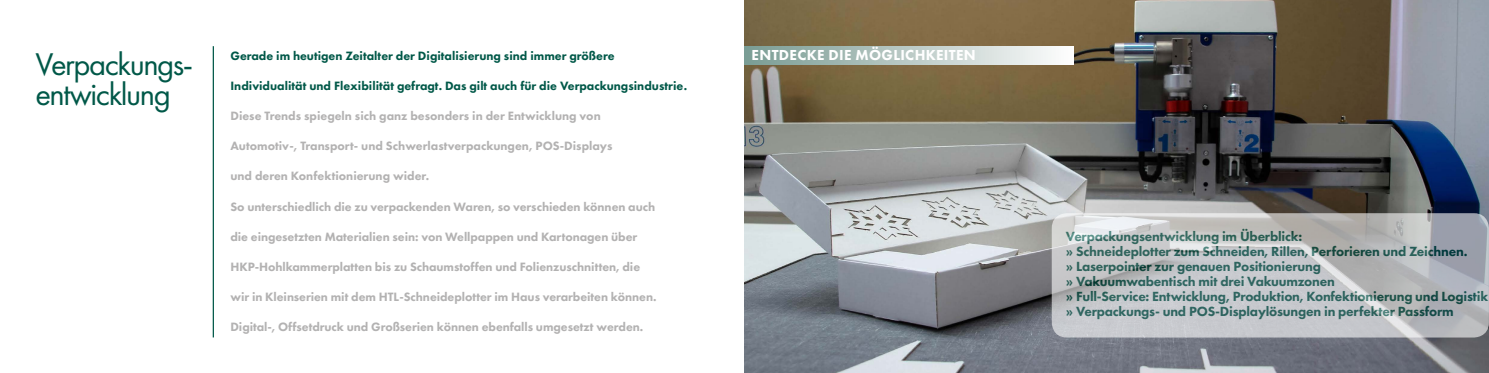
<style>
.page{position:relative;width:1489px;height:373px;background:#fff}
.page>*{position:absolute;margin:0;border:0;box-sizing:border-box;transform-origin:0 0}
.t1{font:32.5px/30px "Futura PT";letter-spacing:-.045em;color:#005848}
.t2{font:800 15px "Futura PT";letter-spacing:.02em;color:#fff}
.t3{font:800 13.75px/15px "Futura PT";letter-spacing:-.015em;color:#005848}
.t4{font:800 12.5px "Futura PT";letter-spacing:-.005em;color:#b3b2b2}
.t5{font:800 12.5px "Futura PT";color:#005848}
</style>
<div class="page">
<hr style="left:213px;top:46px;width:1px;height:291px;background:#005848">
<img style="left:744px;top:0;width:744px;height:372px">
<svg style="left:1051px;top:213px;width:437px;height:124px;background:#c0c2c5"></svg>
<div style="left:744px;top:46px;width:329px;height:18px;background:linear-gradient(to right,#799a92,#fdfcfc)"></div>
<h1 class="t1" style="left:35px;top:49px;width:159px">Verpackungs&shy;entwicklung</h1>
<p class="t5" style="left:230px;top:48px;width:385px">Gerade im heutigen Zeitalter der Digitalisierung sind immer größere</p>
<p class="t5" style="left:230px;top:78px;width:458px">Individualität und Flexibilität gefragt. Das gilt auch für die Verpackungsindustrie.</p>
<p class="t4" style="left:230px;top:108px;width:372px">Diese Trends spiegeln sich ganz besonders in der Entwicklung von</p>
<p class="t4" style="left:230px;top:138px;width:383px">Automotiv-, Transport- und Schwerlastverpackungen, POS-Displays</p>
<p class="t4" style="left:230px;top:168px;width:200px">und deren Konfektionierung wider.</p>
<p class="t4" style="left:230px;top:198px;width:426px">So unterschiedlich die zu verpackenden Waren, so verschieden können auch</p>
<p class="t4" style="left:230px;top:228px;width:408px">die eingesetzten Materialien sein: von Wellpappen und Kartonagen über</p>
<p class="t4" style="left:230px;top:258px;width:411px">HKP-Hohlkammerplatten bis zu Schaumstoffen und Folienzuschnitten, die</p>
<p class="t4" style="left:230px;top:288px;width:427px">wir in Kleinserien mit dem HTL-Schneideplotter im Haus verarbeiten können.</p>
<p class="t4" style="left:230px;top:318px;width:414px">Digital-, Offsetdruck und Großserien können ebenfalls umgesetzt werden.</p>
<p class="t2" style="left:751px;top:46px;width:226px">ENTDECKE DIE MÖGLICHKEITEN</p>
<p class="t3" style="left:1065px;top:228px;width:423px">Verpackungsentwicklung im Überblick:<br>» Schneideplotter zum Schneiden, Rillen, Perforieren und Zeichnen.<br>» Laserpointer zur genauen Positionierung<br>» Vakuumwabentisch mit drei Vakuumzonen<br>» Full-Service: Entwicklung, Produktion, Konfektionierung und Logistik » Verpackungs- und POS-Displaylösungen in perfekter Passform</p>
</div>
